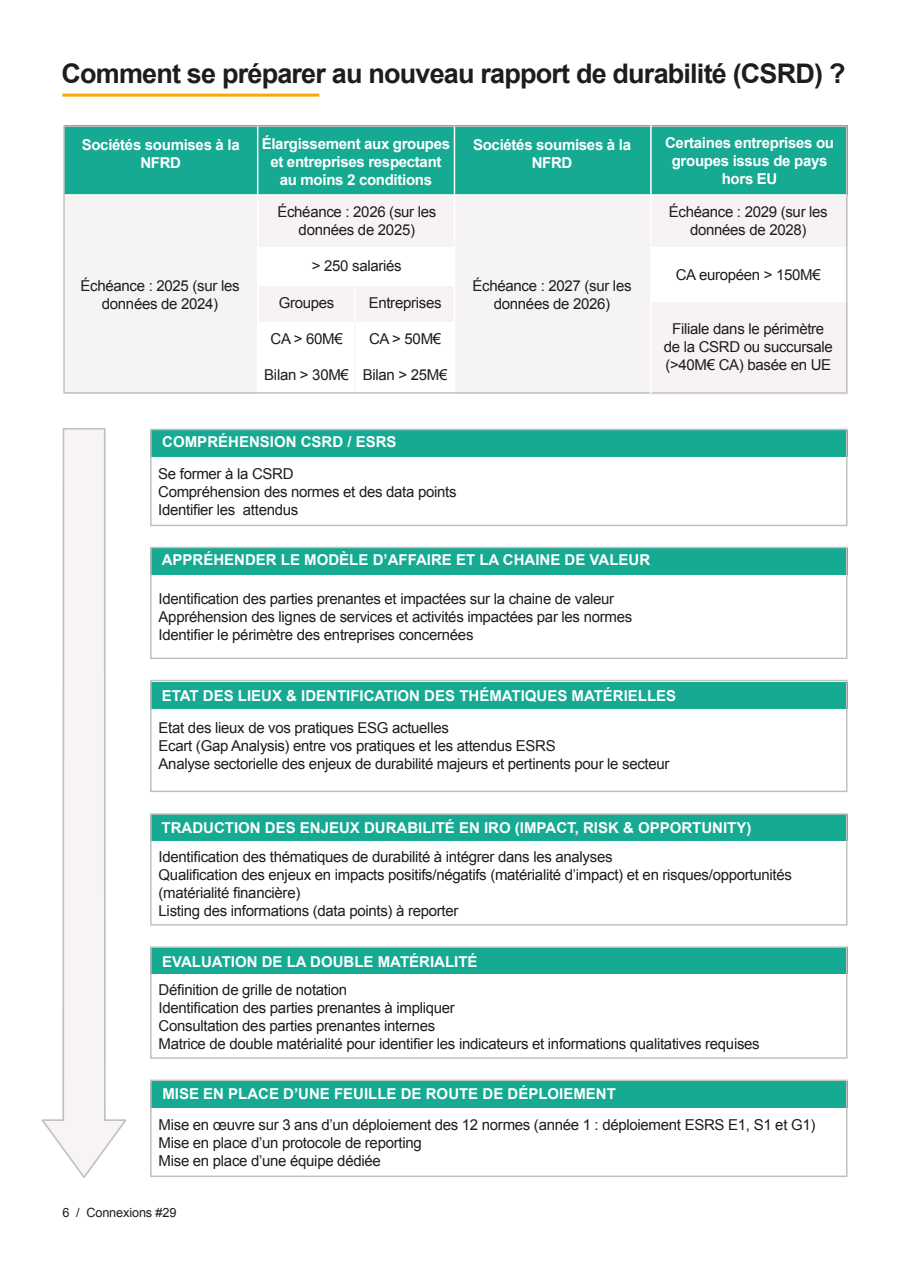
<style>
.page{position:relative;width:910px;height:1280px;background:#fff}
.page>*{position:absolute;margin:0;border:0;box-sizing:border-box;transform-origin:0 0}
.t1{font:700 27px "Arial";letter-spacing:-.03em;color:#1d1d1b}
.texte_étude_xerfi{font:15px/18px "Arial";letter-spacing:-.02em;color:#1d1d1b;text-align:center}
.SOUS_TITRE_ENCADRÉ{font:700 15px "Arial";color:#fff}
.texte_p8-9{font:700 15px/18px "Arial";letter-spacing:-.02em;color:#fff;text-align:center}
.texte_p8-9-2{font:15px/18px "Arial";letter-spacing:-.02em;color:#1d1d1b;text-align:center}
.t2{font:12.75px "Arial";letter-spacing:-.01em;color:#1d1d1b}
</style>
<div class="page">
<div style="left:64px;top:125px;width:783px;height:70px;background:#16aa93"></div>
<div style="left:258px;top:196px;width:196px;height:51px;background:#f7f3f4"></div>
<div style="left:651px;top:196px;width:196px;height:51px;background:#f7f3f4"></div>
<div style="left:651px;top:302px;width:196px;height:92px;background:#f7f3f4"></div>
<div style="left:257px;top:286px;width:197px;height:35px;background:#f7f3f4"></div>
<div style="left:64px;top:195px;width:194px;height:199px;background:#f6f3f3"></div>
<div style="left:454px;top:195px;width:196px;height:199px;background:#f6f3f3"></div>
<hr style="left:62px;top:94px;width:257px;height:3px;background:#ffa600">
<svg style="left:41px;top:429px;width:85px;height:748px"></svg>
<div style="left:150px;top:1081px;width:697px;height:26px;background:#16aa93"></div>
<div style="left:150px;top:1079px;width:697px;height:98px;border:2px solid #c0c0c0"></div>
<div style="left:150px;top:430px;width:697px;height:27px;background:#16aa93"></div>
<div style="left:150px;top:429px;width:697px;height:97px;border:2px solid #c0c0c0"></div>
<div style="left:150px;top:548px;width:697px;height:27px;background:#16aa93"></div>
<div style="left:150px;top:547px;width:697px;height:112px;border:2px solid #c0c0c0"></div>
<div style="left:150px;top:682px;width:697px;height:27px;background:#16aa93"></div>
<div style="left:150px;top:680px;width:697px;height:112px;border:2px solid #c0c0c0"></div>
<div style="left:150px;top:814px;width:697px;height:27px;background:#16aa93"></div>
<div style="left:150px;top:813px;width:697px;height:113px;border:2px solid #c0c0c0"></div>
<div style="left:150px;top:947px;width:697px;height:27px;background:#16aa93"></div>
<div style="left:150px;top:946px;width:697px;height:113px;border:2px solid #c0c0c0"></div>
<hr style="left:454px;top:125px;width:1px;height:269px;background:#fff">
<hr style="left:257px;top:125px;width:1px;height:277px;background:#fff">
<hr style="left:354px;top:286px;width:2px;height:52px;background:#fff">
<hr style="left:354px;top:322px;width:2px;height:72px;background:#f7f5f5">
<hr style="left:63px;top:194px;width:783px;height:2px;background:#fff">
<div style="left:63px;top:125px;width:784px;height:269px;border:2px solid #c2c0c1"></div>
<hr style="left:650px;top:125px;width:2px;height:269px;background:#fff">
<p class="t1" style="left:61px;top:56px;width:786px">Comment se préparer au nouveau rapport de durabilité (CSRD) ?</p>
<p class="texte_p8-9" style="left:82px;top:136px;width:159px">Sociétés soumises à la<br>NFRD</p>
<p class="texte_p8-9-2" style="left:81px;top:277px;width:161px">Échéance : 2025 (sur les données de 2024)</p>
<p class="texte_p8-9" style="left:262px;top:135px;width:190px">Élargissement aux groupes et entreprises respectant au moins 2 conditions</p>
<p class="texte_étude_xerfi" style="left:277px;top:202px;width:161px">Échéance : 2026 (sur les données de 2025)</p>
<p class="texte_étude_xerfi" style="left:312px;top:256px;width:91px">&gt; 250 salariés</p>
<p class="texte_étude_xerfi" style="left:279px;top:294px;width:57px">Groupes</p>
<p class="texte_étude_xerfi" style="left:270px;top:330px;width:74px">CA &gt; 60M€</p>
<p class="texte_étude_xerfi" style="left:264px;top:366px;width:86px">Bilan &gt; 30M€</p>
<p class="texte_étude_xerfi" style="left:369px;top:294px;width:74px">Entreprises</p>
<p class="texte_étude_xerfi" style="left:369px;top:330px;width:74px">CA &gt; 50M€</p>
<p class="texte_étude_xerfi" style="left:363px;top:366px;width:86px">Bilan &gt; 25M€</p>
<p class="texte_p8-9" style="left:473px;top:136px;width:159px">Sociétés soumises à la<br>NFRD</p>
<p class="texte_étude_xerfi" style="left:472px;top:277px;width:161px">Échéance : 2027 (sur les données de 2026)</p>
<p class="texte_p8-9" style="left:665px;top:134px;width:170px">Certaines entreprises ou groupes issus de pays hors EU</p>
<p class="texte_étude_xerfi" style="left:669px;top:202px;width:161px">Échéance : 2029 (sur les données de 2028)</p>
<p class="texte_étude_xerfi" style="left:676px;top:265px;width:147px">CA européen &gt; 150M€</p>
<p class="texte_étude_xerfi" style="left:664px;top:319px;width:170px">Filiale dans le périmètre de la CSRD ou succursale (&gt;40M€ CA) basée en UE</p>
<p class="SOUS_TITRE_ENCADRÉ" style="left:162px;top:432px;width:236px">COMPRÉHENSION CSRD / ESRS</p>
<p class="texte_étude_xerfi" style="left:158px;top:465px;width:137px">Se former à la CSRD</p>
<p class="texte_étude_xerfi" style="left:158px;top:483px;width:300px">Compréhension des normes et des data points</p>
<p class="texte_étude_xerfi" style="left:158px;top:501px;width:142px">Identifier les attendus</p>
<p class="SOUS_TITRE_ENCADRÉ" style="left:162px;top:549px;width:490px">APPRÉHENDER LE MODÈLE D’AFFAIRE ET LA CHAINE DE VALEUR</p>
<p class="texte_étude_xerfi" style="left:159px;top:590px;width:457px">Identification des parties prenantes et impactées sur la chaine de valeur</p>
<p class="texte_étude_xerfi" style="left:159px;top:608px;width:475px">Appréhension des lignes de services et activités impactées par les normes</p>
<p class="texte_étude_xerfi" style="left:159px;top:626px;width:316px">Identifier le périmètre des entreprises concernées</p>
<p class="SOUS_TITRE_ENCADRÉ" style="left:162px;top:686px;width:516px">ETAT DES LIEUX &amp; IDENTIFICATION DES THÉMATIQUES MATÉRIELLES</p>
<p class="texte_étude_xerfi" style="left:159px;top:719px;width:292px">Etat des lieux de vos pratiques ESG actuelles</p>
<p class="texte_étude_xerfi" style="left:159px;top:737px;width:399px">Ecart (Gap Analysis) entre vos pratiques et les attendus ESRS</p>
<p class="texte_étude_xerfi" style="left:159px;top:755px;width:512px">Analyse sectorielle des enjeux de durabilité majeurs et pertinents pour le secteur</p>
<p class="SOUS_TITRE_ENCADRÉ" style="left:162px;top:818px;width:591px">TRADUCTION DES ENJEUX DURABILITÉ EN IRO (IMPACT, RISK &amp; OPPORTUNITY)</p>
<p class="texte_étude_xerfi" style="left:159px;top:848px;width:455px">Identification des thématiques de durabilité à intégrer dans les analyses</p>
<p class="texte_étude_xerfi" style="left:159px;top:866px;width:635px;text-align:left">Qualification des enjeux en impacts positifs/négatifs (matérialité d’impact) et en risques/opportunités (matérialité financière)</p>
<p class="texte_étude_xerfi" style="left:159px;top:902px;width:301px">Listing des informations (data points) à reporter</p>
<p class="SOUS_TITRE_ENCADRÉ" style="left:162px;top:952px;width:317px">EVALUATION DE LA DOUBLE MATÉRIALITÉ</p>
<p class="texte_étude_xerfi" style="left:159px;top:981px;width:190px">Définition de grille de notation</p>
<p class="texte_étude_xerfi" style="left:159px;top:999px;width:298px">Identification des parties prenantes à impliquer</p>
<p class="texte_étude_xerfi" style="left:159px;top:1017px;width:278px">Consultation des parties prenantes internes</p>
<p class="texte_étude_xerfi" style="left:159px;top:1035px;width:603px">Matrice de double matérialité pour identifier les indicateurs et informations qualitatives requises</p>
<p class="SOUS_TITRE_ENCADRÉ" style="left:162px;top:1084px;width:455px">MISE EN PLACE D’UNE FEUILLE DE ROUTE DE DÉPLOIEMENT</p>
<p class="texte_étude_xerfi" style="left:159px;top:1116px;width:658px">Mise en œuvre sur 3 ans d’un déploiement des 12 normes (année 1 : déploiement ESRS E1, S1 et G1)</p>
<p class="texte_étude_xerfi" style="left:159px;top:1134px;width:265px">Mise en place d’un protocole de reporting</p>
<p class="texte_étude_xerfi" style="left:159px;top:1152px;width:224px">Mise en place d’une équipe dédiée</p>
<p class="t2" style="left:63px;top:1205px;width:115px">6 / Connexions #29</p>
</div>
